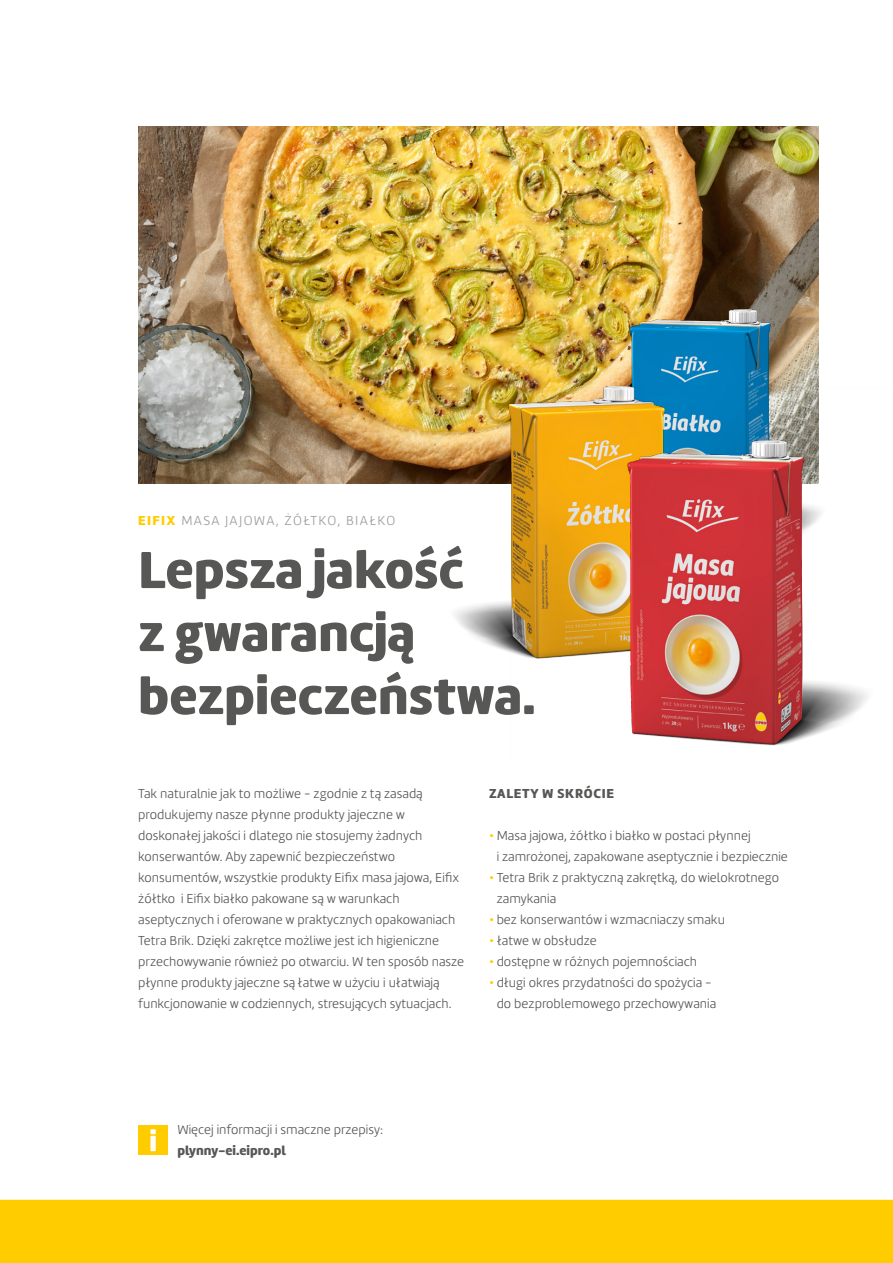
<style>
.page{position:relative;width:893px;height:1263px;background:#fff}
.page>*{position:absolute;margin:0;border:0;box-sizing:border-box;transform-origin:0 0}
.t1{font:54px/63px "Marine Rounded Black";color:#575756}
.Copy{font:13.5px/21px "Marine Rounded Light";color:#575756}
.t2{font:13.5px "Marine Rounded Light";letter-spacing:.1em;color:#9d9d9c}
.Overline{font:13.5px "Marine Rounded Black";letter-spacing:.05em;color:#575756}
.s1{font-family:"Marine Rounded Black";color:#fc0}
.s2{color:#fc0}
.s3{font-family:"Marine Rounded Black"}
</style>
<div class="page">
<img style="left:138px;top:126px;width:681px;height:357px">
<img style="left:536px;top:278px;width:283px;height:109px">
<img style="left:409px;top:342px;width:360px;height:310px">
<img style="left:510px;top:387px;width:358px;height:359px">
<div style="left:0;top:1200px;width:893px;height:63px;background:#fc0"></div>
<div style="left:138px;top:1125px;width:30px;height:30px;background:#fc0"></div>
<svg style="left:150px;top:1129px;width:6px;height:22px"></svg>
<p class="t2" style="left:138px;top:512px;width:259px"><span class="s1">EIFIX</span> MASA JAJOWA, ŻÓŁTKO, BIAŁKO</p>
<p class="t1" style="left:138px;top:538px;width:399px">Lepsza jakość<br>z gwarancją bezpieczeństwa.</p>
<p class="Copy" style="left:138px;top:783px;width:328px">Tak naturalnie jak to możliwe - zgodnie z tą zasadą produkujemy nasze płynne produkty jajeczne w doskonałej jakości i dlatego nie stosujemy żadnych konserwantów. Aby zapewnić bezpieczeństwo konsumentów, wszystkie produkty Eifix masa jajowa, Eifix żółtko i Eifix białko pakowane są w warunkach aseptycznych i oferowane w praktycznych opakowaniach Tetra Brik. Dzięki zakrętce możliwe jest ich higieniczne przechowywanie również po otwarciu. W ten sposób nasze płynne produkty jajeczne są łatwe w użyciu i ułatwiają funkcjonowanie w codziennych, stresujących sytuacjach.</p>
<p class="Overline" style="left:489px;top:785px;width:127px">ZALETY W SKRÓCIE</p>
<p class="Copy" style="left:497px;top:825px;width:293px;text-indent:-8px"><span class="s2">•</span> Masa jajowa, żółtko i białko w postaci płynnej<br>i zamrożonej, zapakowane aseptycznie i bezpiecznie</p>
<p class="Copy" style="left:497px;top:867px;width:284px;text-indent:-8px"><span class="s2">•</span> Tetra Brik z praktyczną zakrętką, do wielokrotnego zamykania</p>
<p class="Copy" style="left:489px;top:909px;width:237px"><span class="s2">•</span> bez konserwantów i wzmacniaczy smaku</p>
<p class="Copy" style="left:489px;top:930px;width:109px"><span class="s2">•</span> łatwe w obsłudze</p>
<p class="Copy" style="left:489px;top:951px;width:210px"><span class="s2">•</span> dostępne w różnych pojemnościach</p>
<p class="Copy" style="left:489px;top:972px;width:229px;text-align:center"><span class="s2">•</span> długi okres przydatności do spożycia - do bezproblemowego przechowywania</p>
<p class="Copy" style="left:177px;top:1119px;width:207px">Więcej informacji i smaczne przepisy: <span class="s3">plynny-ei.eipro.pl</span></p>
</div>
